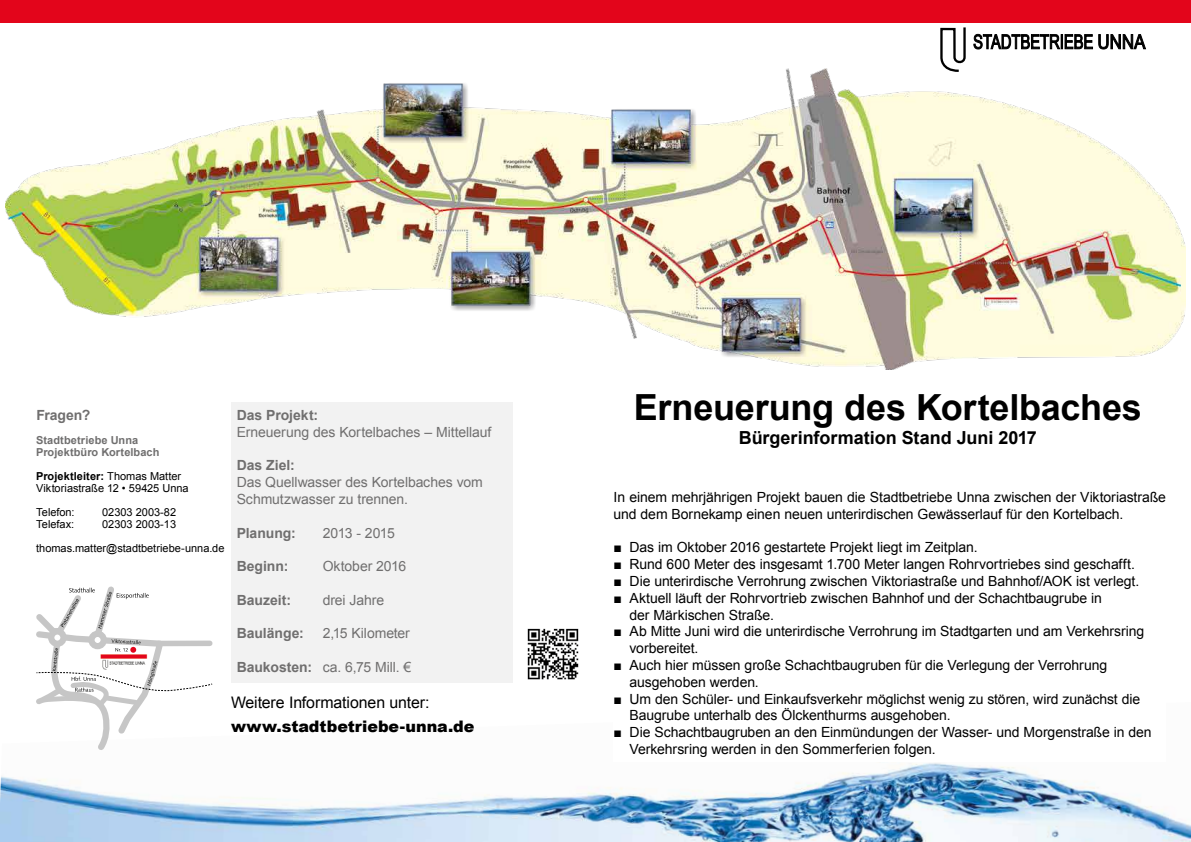
<style>
.page{position:relative;width:1191px;height:842px;background:#fff}
.page>*{position:absolute;margin:0;border:0;box-sizing:border-box;transform-origin:0 0}
.t1{font:700 36px "Arial";letter-spacing:-.005em;color:#000}
.t2{font:700 18px "Arial";letter-spacing:-.005em;color:#000}
.t3{font:15.9px "Arial";letter-spacing:-.005em;color:#000}
.t4{font:900 15.9px "Arial";color:#000}
.t5{font:14px/16.8px "Arial";letter-spacing:-.005em;color:#000}
.t6{font:14px/16.8px "Arial";letter-spacing:-.005em;color:#706f6f}
.t7{font:700 14px "Arial";color:#706f6f}
.t8{font:14px "Arial";letter-spacing:-.035em;color:#706f6f}
.t9{font:11px/12px "Arial";color:#000}
.t10{font:700 11px/12px "Arial";letter-spacing:.005em;color:#706f6f}
.s1{font-weight:700}
</style>
<div class="page">
<img style="left:0;top:763px;width:1191px;height:79px">
<div style="left:231px;top:402px;width:281px;height:281px;background:#f2f2f2"></div>
<svg style="left:36px;top:586px;width:177px;height:164px"></svg>
<img style="left:6px;top:68px;width:1179px;height:302px">
<img style="left:527px;top:628px;width:52px;height:52px">
<div style="left:0;top:0;width:1191px;height:22px;background:#e3051b"></div>
<svg style="left:939px;top:27px;width:28px;height:45px"></svg>
<svg style="left:973px;top:33px;width:173px;height:17px"></svg>
<p class="t7" style="left:36px;top:406px;width:56px">Fragen?</p>
<p class="t10" style="left:36px;top:434px;width:125px">Stadtbetriebe Unna<br>Projektbüro Kortelbach</p>
<p class="t9" style="left:36px;top:470px;width:154px"><span class="s1">Projektleiter:</span> Thomas Matter<br>Viktoriastraße 12 • 59425 Unna</p>
<p class="t9" style="left:36px;top:506px;width:40px">Telefon:</p>
<p class="t9" style="left:102px;top:506px;width:75px">02303 2003-82</p>
<p class="t9" style="left:36px;top:518px;width:40px">Telefax:</p>
<p class="t9" style="left:36px;top:512px;width:190px;line-height:24px;text-indent:66px">02303 2003-13 thomas.matter@stadtbetriebe-unna.de</p>
<p class="t7" style="left:237px;top:406px;width:83px">Das Projekt:</p>
<p class="t6" style="left:237px;top:424px;width:256px">Erneuerung des Kortelbaches – Mittellauf</p>
<p class="t7" style="left:237px;top:456px;width:60px">Das Ziel:</p>
<p class="t6" style="left:237px;top:474px;width:248px">Das Quellwasser des Kortelbaches vom<br>Schmutzwasser zu trennen.</p>
<p class="t7" style="left:237px;top:523px;width:61px">Planung:</p>
<p class="t8" style="left:323px;top:524px;width:74px">2013 - 2015</p>
<p class="t7" style="left:237px;top:557px;width:53px">Beginn:</p>
<p class="t6" style="left:323px;top:558px;width:85px">Oktober 2016</p>
<p class="t7" style="left:237px;top:591px;width:56px">Bauzeit:</p>
<p class="t6" style="left:323px;top:592px;width:63px">drei Jahre</p>
<p class="t7" style="left:237px;top:624px;width:69px">Baulänge:</p>
<p class="t6" style="left:323px;top:625px;width:89px">2,15 Kilometer</p>
<p class="t6" style="left:237px;top:659px;width:176px"><span class="s1">Baukosten:</span> ca. 6,75 Mill. €</p>
<p class="t3" style="left:231px;top:692px;width:200px">Weitere Informationen unter:</p>
<p class="t4" style="left:231px;top:715px;width:245px">www.stadtbetriebe-unna.de</p>
<h1 class="t1" style="left:633px;top:383px;width:510px">Erneuerung des Kortelbaches</h1>
<p class="t2" style="left:739px;top:426px;width:299px">Bürgerinformation Stand Juni 2017</p>
<p class="t5" style="left:613px;top:489px;width:554px">In einem mehrjährigen Projekt bauen die Stadtbetriebe Unna zwischen der Viktoriastraße und dem Bornekamp einen neuen unterirdischen Gewässerlauf für den Kortelbach.</p>
<p class="t5" style="left:613px;top:539px;width:365px">■ Das im Oktober 2016 gestartete Projekt liegt im Zeitplan.</p>
<p class="t5" style="left:613px;top:556px;width:523px">■ Rund 600 Meter des insgesamt 1.700 Meter langen Rohrvortriebes sind geschafft.</p>
<p class="t5" style="left:613px;top:573px;width:527px">■ Die unterirdische Verrohrung zwischen Viktoriastraße und Bahnhof/AOK ist verlegt.</p>
<p class="t5" style="left:629px;top:590px;width:474px;text-indent:-16px">■ Aktuell läuft der Rohrvortrieb zwischen Bahnhof und der Schachtbaugrube in der Märkischen Straße.</p>
<p class="t5" style="left:629px;top:623px;width:516px;text-indent:-16px">■ Ab Mitte Juni wird die unterirdische Verrohrung im Stadtgarten und am Verkehrsring vorbereitet.</p>
<p class="t5" style="left:629px;top:657px;width:479px;text-indent:-16px">■ Auch hier müssen große Schachtbaugruben für die Verlegung der Verrohrung ausgehoben werden.</p>
<p class="t5" style="left:629px;top:690px;width:512px;text-indent:-16px">■ Um den Schüler- und Einkaufsverkehr möglichst wenig zu stören, wird zunächst die<br>Baugrube unterhalb des Ölckenthurms ausgehoben.</p>
<p class="t5" style="left:629px;top:724px;width:523px;text-indent:-16px">■ Die Schachtbaugruben an den Einmündungen der Wasser- und Morgenstraße in den<br>Verkehrsring werden in den Sommerferien folgen.</p>
</div>
